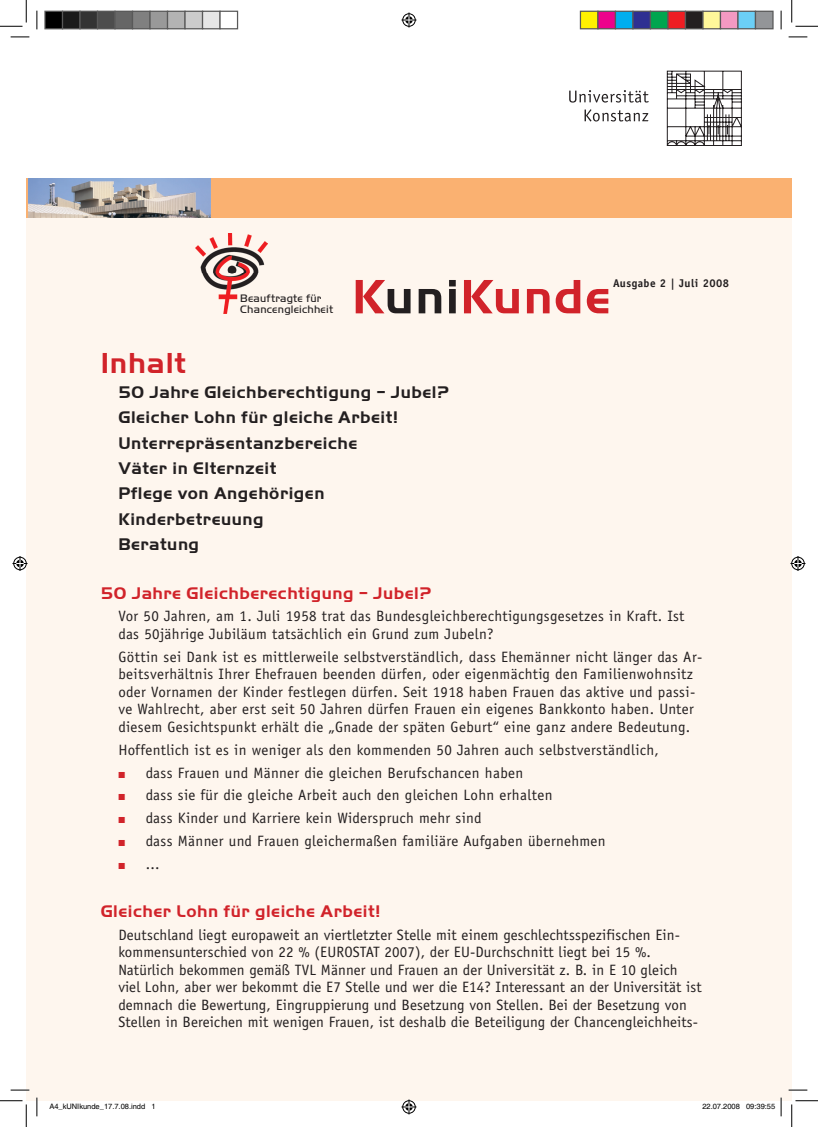
<style>
.page{position:relative;width:818px;height:1127px;background:#fff}
.page>*{position:absolute;margin:0;border:0;box-sizing:border-box;transform-origin:0 0}
.t1{font:700 50px "Handel Gothic EF";letter-spacing:.03em;color:#d1232a}
.t2{font:700 30px "Handel Gothic EF";letter-spacing:.03em;color:#d1232a}
.t3{font:700 17.5px/25.4px "Handel Gothic EF";letter-spacing:.03em;color:#231f20}
.t4{font:700 17.5px "Handel Gothic EF";letter-spacing:.03em;color:#d1232a}
.t5{font:15px/17.5px "Officina Sans";letter-spacing:.01em;color:#231f20}
.t6{font:300 11.25px/11.6px "Handel Gothic EF";letter-spacing:.02em;color:#231f20}
.t7{font:700 11.25px "Officina Sans";letter-spacing:.04em;color:#231f20}
.t8{font:7.5px "Helvetica";color:#000}
.s1{color:#231f20}
.s2{color:#d1232a}
</style>
<div class="page">
<div style="left:26px;top:218px;width:766px;height:882px;background:#fef6ee"></div>
<div style="left:26px;top:179px;width:766px;height:39px;background:#fab171"></div>
<img style="left:29px;top:179px;width:181px;height:39px">
<svg style="left:667px;top:71px;width:74px;height:75px"></svg>
<svg style="left:569px;top:90px;width:80px;height:13px"></svg>
<svg style="left:584px;top:109px;width:64px;height:12px"></svg>
<img style="left:195px;top:233px;width:72px;height:80px">
<svg style="left:11px;top:36px;width:18px;height:2px"></svg>
<svg style="left:788px;top:36px;width:19px;height:2px"></svg>
<svg style="left:11px;top:1089px;width:18px;height:1px"></svg>
<svg style="left:788px;top:1089px;width:19px;height:1px"></svg>
<svg style="left:36px;top:11px;width:2px;height:18px"></svg>
<svg style="left:36px;top:1097px;width:2px;height:18px"></svg>
<svg style="left:780px;top:11px;width:2px;height:18px"></svg>
<svg style="left:0;top:0;width:27px;height:27px"></svg>
<svg style="left:0;top:1100px;width:27px;height:26px"></svg>
<svg style="left:791px;top:0;width:27px;height:27px"></svg>
<svg style="left:791px;top:1100px;width:27px;height:26px"></svg>
<svg style="left:401px;top:13px;width:15px;height:15px"></svg>
<svg style="left:401px;top:1099px;width:15px;height:15px"></svg>
<svg style="left:13px;top:556px;width:15px;height:15px"></svg>
<svg style="left:790px;top:556px;width:15px;height:15px"></svg>
<div style="left:45px;top:11px;width:18px;height:18px;background:#000"></div>
<div style="left:44px;top:11px;width:19px;height:18px;border:1px solid #595959"></div>
<div style="left:63px;top:11px;width:17px;height:18px;background:#1a1a1a"></div>
<div style="left:62px;top:11px;width:19px;height:18px;border:1px solid #595959"></div>
<div style="left:80px;top:11px;width:18px;height:18px;background:#333"></div>
<div style="left:79px;top:11px;width:19px;height:18px;border:1px solid #595959"></div>
<div style="left:98px;top:11px;width:17px;height:18px;background:#4d4d4d"></div>
<div style="left:97px;top:11px;width:19px;height:18px;border:1px solid #595959"></div>
<div style="left:115px;top:11px;width:18px;height:18px;background:#666"></div>
<div style="left:114px;top:11px;width:19px;height:18px;border:1px solid #595959"></div>
<div style="left:133px;top:11px;width:17px;height:18px;background:#808080"></div>
<div style="left:132px;top:11px;width:19px;height:18px;border:1px solid #595959"></div>
<div style="left:150px;top:11px;width:18px;height:18px;background:#999"></div>
<div style="left:149px;top:11px;width:19px;height:18px;border:1px solid #595959"></div>
<div style="left:168px;top:11px;width:17px;height:18px;background:#b3b3b3"></div>
<div style="left:167px;top:11px;width:19px;height:18px;border:1px solid #595959"></div>
<div style="left:185px;top:11px;width:18px;height:18px;background:#ccc"></div>
<div style="left:184px;top:11px;width:19px;height:18px;border:1px solid #595959"></div>
<div style="left:203px;top:11px;width:17px;height:18px;background:#e6e6e6"></div>
<div style="left:202px;top:11px;width:19px;height:18px;border:1px solid #595959"></div>
<div style="left:219px;top:11px;width:19px;height:18px;border:1px solid #595959"></div>
<div style="left:580px;top:11px;width:18px;height:18px;background:#fff101"></div>
<div style="left:580px;top:11px;width:18px;height:18px;border:1px solid #595959"></div>
<div style="left:598px;top:11px;width:17px;height:18px;background:#ed028c"></div>
<div style="left:597px;top:11px;width:19px;height:18px;border:1px solid #595959"></div>
<div style="left:615px;top:11px;width:18px;height:18px;background:#00aeef"></div>
<div style="left:615px;top:11px;width:18px;height:18px;border:1px solid #595959"></div>
<div style="left:633px;top:11px;width:17px;height:18px;background:#2e3092"></div>
<div style="left:632px;top:11px;width:19px;height:18px;border:1px solid #595959"></div>
<div style="left:650px;top:11px;width:18px;height:18px;background:#00a54f"></div>
<div style="left:650px;top:11px;width:18px;height:18px;border:1px solid #595959"></div>
<div style="left:668px;top:11px;width:17px;height:18px;background:#ee1d23"></div>
<div style="left:667px;top:11px;width:19px;height:18px;border:1px solid #595959"></div>
<div style="left:685px;top:11px;width:18px;height:18px;background:#231f20"></div>
<div style="left:685px;top:11px;width:18px;height:18px;border:1px solid #595959"></div>
<div style="left:703px;top:11px;width:17px;height:18px;background:#fff79a"></div>
<div style="left:702px;top:11px;width:19px;height:18px;border:1px solid #595959"></div>
<div style="left:720px;top:11px;width:18px;height:18px;background:#f499c2"></div>
<div style="left:720px;top:11px;width:18px;height:18px;border:1px solid #595959"></div>
<div style="left:738px;top:11px;width:17px;height:18px;background:#6bcff6"></div>
<div style="left:737px;top:11px;width:19px;height:18px;border:1px solid #595959"></div>
<div style="left:755px;top:11px;width:18px;height:18px;background:#939598"></div>
<div style="left:755px;top:11px;width:18px;height:18px;border:1px solid #595959"></div>
<svg style="left:746px;top:1097px;width:36px;height:18px"></svg>
<p class="t6" style="left:240px;top:292px;width:95px">Beauftragte für<br>Chancengleichheit</p>
<p class="t7" style="left:613px;top:276px;width:118px">Ausgabe 2 | Juli 2008</p>
<h1 class="t1" style="left:352px;top:267px;width:260px">K<span class="s1">uni</span>Kunde</h1>
<h2 class="t2" style="left:101px;top:345px;width:87px">Inhalt</h2>
<p class="t3" style="left:118px;top:379px;width:332px">50 Jahre Gleichberechtigung – Jubel?<br>Gleicher Lohn für gleiche Arbeit!<br>Unterrepräsentanzbereiche<br>Väter in Elternzeit<br>Pflege von Angehörigen<br>Kinderbetreuung<br>Beratung</p>
<p class="t4" style="left:101px;top:582px;width:332px">50 Jahre Gleichberechtigung – Jubel?</p>
<p class="t5" style="left:118px;top:607px;width:568px">Vor 50 Jahren, am 1. Juli 1958 trat das Bundesgleichberechtigungsgesetzes in Kraft. Ist das 50jährige Jubiläum tatsächlich ein Grund zum Jubeln?</p>
<p class="t5" style="left:118px;top:647px;width:585px">Göttin sei Dank ist es mittlerweile selbstverständlich, dass Ehemänner nicht länger das Ar&shy;beitsverhältnis Ihrer Ehefrauen beenden dürfen, oder eigenmächtig den Familienwohnsitz oder Vornamen der Kinder festlegen dürfen. Seit 1918 haben Frauen das aktive und passi&shy;ve Wahlrecht, aber erst seit 50 Jahren dürfen Frauen ein eigenes Bankkonto haben. Unter diesem Gesichtspunkt erhält die „Gnade der späten Geburt“ eine ganz andere Bedeutung.</p>
<p class="t5" style="left:118px;top:740px;width:542px">Hoffentlich ist es in weniger als den kommenden 50 Jahren auch selbstverständlich,</p>
<p class="t5" style="left:118px;top:763px;width:406px"><span class="s2">■</span> dass Frauen und Männer die gleichen Berufschancen haben</p>
<p class="t5" style="left:118px;top:786px;width:435px"><span class="s2">■</span> dass sie für die gleiche Arbeit auch den gleichen Lohn erhalten</p>
<p class="t5" style="left:118px;top:809px;width:365px"><span class="s2">■</span> dass Kinder und Karriere kein Widerspruch mehr sind</p>
<p class="t5" style="left:118px;top:832px;width:489px"><span class="s2">■</span> dass Männer und Frauen gleichermaßen familiäre Aufgaben übernehmen</p>
<p class="t5" style="left:118px;top:854px;width:43px"><span class="s2">■</span> ...</p>
<p class="t4" style="left:101px;top:900px;width:281px">Gleicher Lohn für gleiche Arbeit!</p>
<p class="t5" style="left:118px;top:925px;width:585px">Deutschland liegt europaweit an viertletzter Stelle mit einem geschlechtsspezifischen Ein&shy;kommensunterschied von 22 % (EUROSTAT 2007), der EU-Durchschnitt liegt bei 15 %.<br>Natürlich bekommen gemäß TVL Männer und Frauen an der Universität z. B. in E 10 gleich viel Lohn, aber wer bekommt die E7 Stelle und wer die E14? Interessant an der Universität ist demnach die Bewertung, Eingruppierung und Besetzung von Stellen. Bei der Besetzung von Stellen in Bereichen mit wenigen Frauen, ist deshalb die Beteiligung der Chancengleichheits-</p>
<p class="t8" style="left:49px;top:1101px;width:108px">A4_kUNIkunde_17.7.08.indd 1</p>
<p class="t8" style="left:702px;top:1101px;width:74px">22.07.2008 09:39:55</p>
</div>
